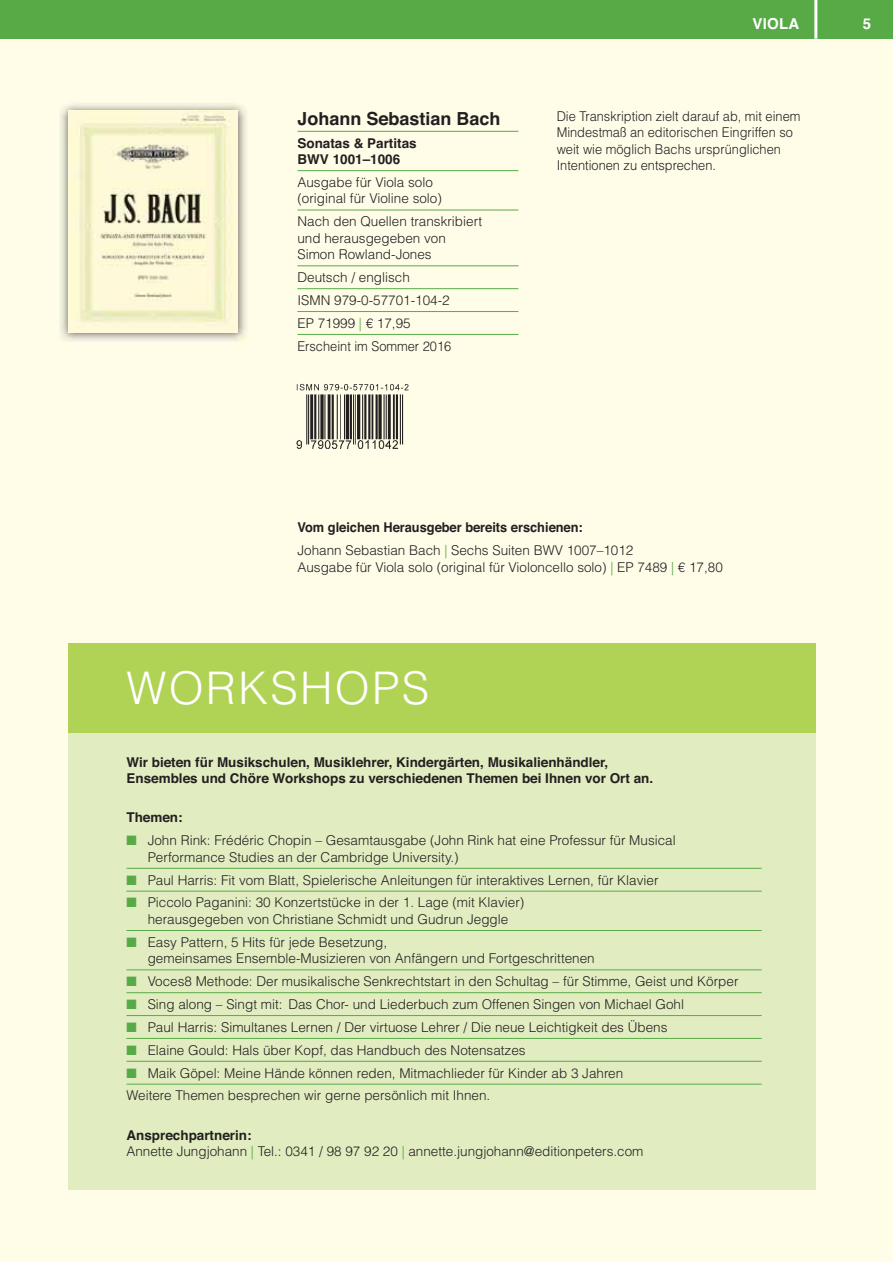
<style>
.page{position:relative;width:893px;height:1263px;background:#fff}
.page>*{position:absolute;margin:0;border:0;box-sizing:border-box;transform-origin:0 0}
.t1{font:300 45px "Helvetica";letter-spacing:.05em;color:#fff}
.t2{font:700 18px "Helvetica";color:#231f20}
.t3{font:700 15px "Helvetica";letter-spacing:.02em;color:#fff}
.t4{font:300 13.5px/22.8px "Helvetica";color:#231f20}
.t5{font:700 13.5px/16.5px "Helvetica";color:#231f20}
.t6{font:300 13.5px/16.5px "Helvetica";color:#231f20;scale:.95 1}
.s1{color:#58aa47}
.s2{font-weight:700}
</style>
<div class="page">
<div style="left:0;top:0;width:892px;height:1262px;background:#fffde8"></div>
<div style="left:0;top:0;width:892px;height:39px;background:#58aa47"></div>
<hr style="left:814px;top:0;width:3px;height:39px;background:#fff">
<img style="left:60px;top:103px;width:187px;height:238px">
<img style="left:68px;top:111px;width:170px;height:222px">
<hr style="left:297px;top:131px;width:221px;height:1px;background:#58aa47">
<hr style="left:297px;top:170px;width:221px;height:1px;background:#58aa47">
<hr style="left:297px;top:210px;width:221px;height:1px;background:#58aa47">
<hr style="left:297px;top:266px;width:221px;height:1px;background:#58aa47">
<hr style="left:297px;top:288px;width:221px;height:1px;background:#58aa47">
<hr style="left:297px;top:311px;width:221px;height:1px;background:#58aa47">
<hr style="left:297px;top:334px;width:221px;height:1px;background:#58aa47">
<img style="left:296px;top:384px;width:113px;height:65px">
<div style="left:68px;top:643px;width:748px;height:547px;background:#e1edc1"></div>
<div style="left:68px;top:643px;width:748px;height:89px;background:#b1d355"></div>
<hr style="left:126px;top:868px;width:636px;height:1px;background:#58aa47">
<hr style="left:126px;top:891px;width:636px;height:1px;background:#58aa47">
<hr style="left:126px;top:930px;width:636px;height:1px;background:#58aa47">
<hr style="left:126px;top:970px;width:636px;height:1px;background:#58aa47">
<hr style="left:126px;top:992px;width:636px;height:1px;background:#58aa47">
<hr style="left:126px;top:1015px;width:636px;height:1px;background:#58aa47">
<hr style="left:126px;top:1038px;width:636px;height:1px;background:#58aa47">
<hr style="left:126px;top:1061px;width:636px;height:1px;background:#58aa47">
<hr style="left:126px;top:1084px;width:636px;height:1px;background:#58aa47">
<h2 class="t2" style="left:297px;top:112px;width:204px">Johann Sebastian Bach</h2>
<p class="t5" style="left:297px;top:136px;width:121px">Sonatas &amp; Partitas<br>BWV 1001–1006</p>
<p class="t4" style="left:297px;top:175px;width:146px;line-height:16.5px">Ausgabe für Viola solo (original für Violine solo)</p>
<p class="t4" style="left:297px;top:215px;width:186px;line-height:16.5px">Nach den Quellen transkribiert und herausgegeben von<br>Simon Rowland-Jones</p>
<p class="t4" style="left:297px;top:267px;width:155px">Deutsch / englisch<br>ISMN 979-0-57701-104-2<br>EP 71999 <span class="s1">|</span> € 17,95<br>Erscheint im Sommer 2016</p>
<p class="t3" style="left:752px;top:18px;width:49px">VIOLA</p>
<p class="t3" style="left:863px;top:18px;width:10px">5</p>
<p class="t6" style="left:557px;top:109px;width:258px">Die Transkription zielt darauf ab, mit einem Mindestmaß an editorischen Eingriffen so weit wie möglich Bachs ursprünglichen Intentionen zu entsprechen.</p>
<p class="t4" style="left:297px;top:518px;width:337px"><span class="s2">Vom gleichen Herausgeber bereits erschienen:<br></span>Johann Sebastian Bach <span class="s1">|</span> Sechs Suiten BWV 1007–1012</p>
<p class="t4" style="left:297px;top:557px;width:427px">Ausgabe für Viola solo (original für Violoncello solo) <span class="s1">|</span> EP 7489 <span class="s1">|</span> € 17,80</p>
<h1 class="t1" style="left:126px;top:672px;width:304px">WORKSHOPS</h1>
<p class="t5" style="left:126px;top:755px;width:528px">Wir bieten für Musikschulen, Musiklehrer, Kindergärten, Musikalienhändler,<br>Ensembles und Chöre Workshops zu verschiedenen Themen bei Ihnen vor Ort an.</p>
<p class="t5" style="left:126px;top:811px;width:58px">Themen:</p>
<p class="t4" style="left:148px;top:833px;width:530px;line-height:16.5px">John Rink: Frédéric Chopin – Gesamtausgabe (John Rink hat eine Professur für Musical<br>Performance Studies an der Cambridge University.)</p>
<p class="t4" style="left:148px;top:870px;width:512px">Paul Harris: Fit vom Blatt, Spielerische Anleitungen für interaktives Lernen, für Klavier<br>Piccolo Paganini: 30 Konzertstücke in der 1. Lage (mit Klavier)</p>
<p class="t4" style="left:148px;top:909px;width:362px">herausgegeben von Christiane Schmidt und Gudrun Jeggle<br>Easy Pattern, 5 Hits für jede Besetzung,</p>
<p class="t4" style="left:148px;top:948px;width:449px">gemeinsames Ensemble-Musizieren von Anfängern und Fortgeschrittenen</p>
<p class="t4" style="left:148px;top:971px;width:592px">Voces8 Methode: Der musikalische Senkrechtstart in den Schultag – für Stimme, Geist und Körper</p>
<p class="t4" style="left:148px;top:994px;width:538px">Sing along – Singt mit: Das Chor- und Liederbuch zum Offenen Singen von Michael Gohl</p>
<p class="t4" style="left:148px;top:1017px;width:521px">Paul Harris: Simultanes Lernen / Der virtuose Lehrer / Die neue Leichtigkeit des Übens</p>
<p class="t4" style="left:148px;top:1040px;width:379px">Elaine Gould: Hals über Kopf, das Handbuch des Notensatzes</p>
<p class="t4" style="left:148px;top:1063px;width:477px">Maik Göpel: Meine Hände können reden, Mitmachlieder für Kinder ab 3 Jahren</p>
<p class="t4" style="left:126px;top:1086px;width:365px">Weitere Themen besprechen wir gerne persönlich mit Ihnen.</p>
<p class="t4" style="left:126px;top:1128px;width:518px;line-height:16.5px"><span class="s2">Ansprechpartnerin:<br></span>Annette Jungjohann <span class="s1">|</span> Tel.: 0341 / 98 97 92 20 <span class="s1">|</span> annette.jungjohann@editionpeters.com</p>
</div>
